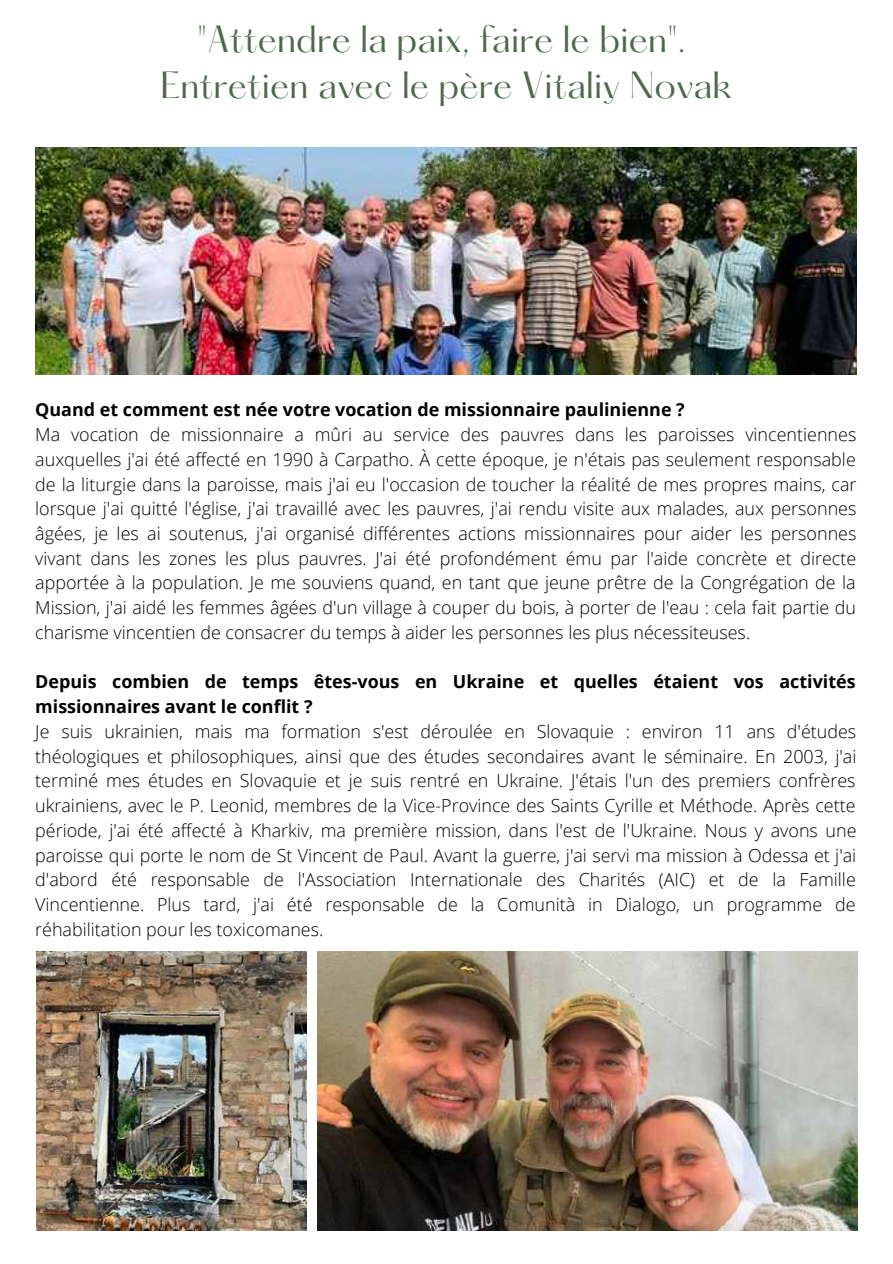
<style>
.page{position:relative;width:893px;height:1264px;background:#fff}
.page>*{position:absolute;margin:0;border:0;box-sizing:border-box;transform-origin:0 0}
.t1{font:33.15px/46.3px "Hatton";color:#4f674f;text-align:center}
.t2{font:300 17.85px/24.8px "Open Sans";color:#000;text-align:justify}
.t3{font:700 17.85px/24.8px "Open Sans";color:#000}
</style>
<div class="page">
<img style="left:317px;top:951px;width:540px;height:279px">
<img style="left:36px;top:951px;width:270px;height:279px">
<img style="left:35px;top:147px;width:821px;height:228px">
<h1 class="t1" style="left:160px;top:19px;width:573px">"Attendre la paix, faire le bien".<br>Entretien avec le père Vitaliy Novak</h1>
<p class="t3" style="left:35px;top:397px;width:651px">Quand et comment est née votre vocation de missionnaire paulinienne ?</p>
<p class="t2" style="left:35px;top:422px;width:822px">Ma vocation de missionnaire a mûri au service des pauvres dans les paroisses vincentiennes auxquelles j'ai été affecté en 1990 à Carpatho. À cette époque, je n'étais pas seulement responsable de la liturgie dans la paroisse, mais j'ai eu l'occasion de toucher la réalité de mes propres mains, car lorsque j'ai quitté l'église, j'ai travaillé avec les pauvres, j'ai rendu visite aux malades, aux personnes âgées, je les ai soutenus, j'ai organisé différentes actions missionnaires pour aider les personnes vivant dans les zones les plus pauvres. J'ai été profondément ému par l'aide concrète et directe apportée à la population. Je me souviens quand, en tant que jeune prêtre de la Congrégation de la Mission, j'ai aidé les femmes âgées d'un village à couper du bois, à porter de l'eau : cela fait partie du charisme vincentien de consacrer du temps à aider les personnes les plus nécessiteuses.</p>
<p class="t3" style="left:35px;top:669px;width:821px">Depuis combien de temps êtes-vous en Ukraine et quelles étaient vos activités missionnaires avant le conflit ?</p>
<p class="t2" style="left:35px;top:718px;width:822px">Je suis ukrainien, mais ma formation s'est déroulée en Slovaquie : environ 11 ans d'études théologiques et philosophiques, ainsi que des études secondaires avant le séminaire. En 2003, j'ai terminé mes études en Slovaquie et je suis rentré en Ukraine. J'étais l'un des premiers confrères ukrainiens, avec le P. Leonid, membres de la Vice-Province des Saints Cyrille et Méthode. Après cette période, j'ai été affecté à Kharkiv, ma première mission, dans l'est de l'Ukraine. Nous y avons une paroisse qui porte le nom de St Vincent de Paul. Avant la guerre, j'ai servi ma mission à Odessa et j'ai d'abord été responsable de l'Association Internationale des Charités (AIC) et de la Famille Vincentienne. Plus tard, j'ai été responsable de la Comunità in Dialogo, un programme de réhabilitation pour les toxicomanes.</p>
</div>
